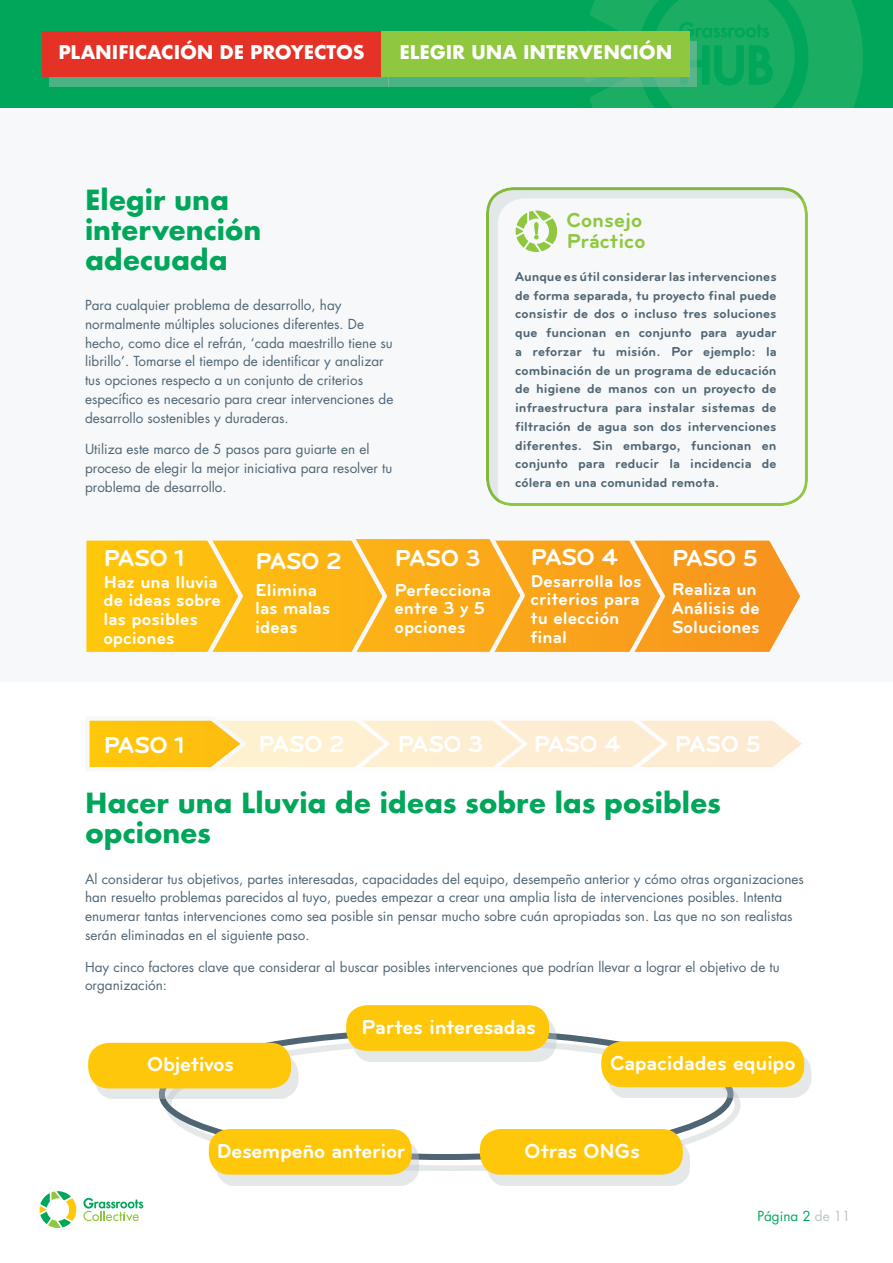
<style>
.page{position:relative;width:893px;height:1263px;background:#fff}
.page>*{position:absolute;margin:0;border:0;box-sizing:border-box;transform-origin:0 0}
.t1{font:700 27px/30px "Futura";letter-spacing:-.005em;color:#00a65a}
.t2{font:700 24px "Bryant";letter-spacing:-.015em;color:#fff}
.t3{font:700 21px "Bryant";letter-spacing:-.015em;color:#fff}
.t4{font:700 21px/21px "Bryant";color:#8fc73e}
.t5{font:700 18.3px "Futura";letter-spacing:-.005em;color:#fff}
.t6{font:700 18px/18.8px "Bryant";color:#fff}
.t7{font:13.5px/18.8px "Futura";color:#4f6574}
.t8{font:700 13.5px/18.8px "Bryant";color:#4f6574;text-align:justify}
.t9{font:13.5px "Futura";color:#00a65a}
.s1{color:#bcc5c9}
</style>
<div class="page">
<svg style="left:40px;top:1191px;width:36px;height:37px"></svg>
<svg style="left:83px;top:1198px;width:60px;height:23px"></svg>
<div style="left:0;top:81px;width:893px;height:601px;background:#f6f8f9"></div>
<svg style="left:86px;top:539px;width:714px;height:113px;background:#fab124"></svg>
<div style="left:166px;top:1039px;width:575px;height:132px;background:#bcc5c9;opacity:.4"></div>
<svg style="left:89px;top:720px;width:713px;height:47px;background:#fde6af"></svg>
<div style="left:216px;top:1140px;width:203px;height:45px;background:#bcc5c9;opacity:.4"></div>
<div style="left:209px;top:1129px;width:203px;height:46px;background:#ffc709;border-radius:21px"></div>
<div style="left:353px;top:1016px;width:203px;height:45px;background:#bcc5c9;opacity:.4"></div>
<div style="left:346px;top:1005px;width:203px;height:46px;background:#ffc709;border-radius:21px"></div>
<div style="left:608px;top:1052px;width:203px;height:46px;background:#bcc5c9;opacity:.4"></div>
<div style="left:601px;top:1041px;width:203px;height:46px;background:#ffc709;border-radius:21px"></div>
<div style="left:487px;top:1140px;width:203px;height:45px;background:#e4e8e9"></div>
<div style="left:480px;top:1129px;width:203px;height:46px;background:#ffc709;border-radius:21px"></div>
<div style="left:95px;top:1053px;width:203px;height:46px;background:#bcc5c9;opacity:.4"></div>
<div style="left:88px;top:1043px;width:203px;height:45px;background:#ffc709;border-radius:21px"></div>
<div style="left:486px;top:185px;width:324px;height:321px;background:#bcc5c9;opacity:.3"></div>
<svg style="left:516px;top:210px;width:41px;height:42px"></svg>
<div style="left:0;top:0;width:893px;height:107px;background:#00a65a"></div>
<svg style="left:586px;top:0;width:277px;height:107px"></svg>
<div style="left:49px;top:41px;width:340px;height:46px;background:#bcc5c9;opacity:.4"></div>
<div style="left:43px;top:31px;width:339px;height:45px;background:#e53226"></div>
<div style="left:388px;top:41px;width:309px;height:46px;background:#bcc5c9;opacity:.4"></div>
<div style="left:381px;top:31px;width:309px;height:45px;background:#8fc73e"></div>
<h3 class="t5" style="left:58px;top:39px;width:308px">PLANIFICACIÓN DE PROYECTOS</h3>
<h3 class="t5" style="left:399px;top:39px;width:275px">ELEGIR UNA INTERVENCIÓN</h3>
<h1 class="t1" style="left:85px;top:184px;width:178px">Elegir una intervención adecuada</h1>
<p class="t7" style="left:85px;top:296px;width:310px">Para cualquier problema de desarrollo, hay normalmente múltiples soluciones diferentes. De hecho, como dice el refrán, ‘cada maestrillo tiene su librillo’. Tomarse el tiempo de identificar y analizar tus opciones respecto a un conjunto de criterios específico es necesario para crear intervenciones de desarrollo sostenibles y duraderas.</p>
<p class="t7" style="left:85px;top:440px;width:309px">Utiliza este marco de 5 pasos para guiarte en el proceso de elegir la mejor iniciativa para resolver tu problema de desarrollo.</p>
<h2 class="t2" style="left:103px;top:544px;width:83px">PASO 1</h2>
<h3 class="t6" style="left:103px;top:572px;width:119px">Haz una lluvia de ideas sobre las posibles opciones</h3>
<h2 class="t2" style="left:255px;top:548px;width:89px">PASO 2</h2>
<h3 class="t6" style="left:255px;top:580px;width:77px">Elimina las malas ideas</h3>
<h2 class="t2" style="left:395px;top:545px;width:88px">PASO 3</h2>
<h3 class="t6" style="left:395px;top:580px;width:98px">Perfecciona entre 3 y 5 opciones</h3>
<h3 class="t4" style="left:566px;top:209px;width:81px">Consejo<br>Práctico</h3>
<p class="t8" style="left:515px;top:267px;width:263px">Aunque es útil considerar las intervenciones de forma separada, tu proyecto final puede consistir de dos o incluso tres soluciones que funcionan en conjunto para ayudar a reforzar tu misión. Por ejemplo: la combinación de un programa de educación de higiene de manos con un proyecto de infraestructura para instalar sistemas de filtración de agua son dos intervenciones diferentes. Sin embargo, funcionan en conjunto para reducir la incidencia de cólera en una comunidad remota.</p>
<h2 class="t2" style="left:530px;top:543px;width:89px">PASO 4</h2>
<h3 class="t6" style="left:530px;top:571px;width:113px">Desarrolla los criterios para tu elección final</h3>
<h2 class="t2" style="left:672px;top:544px;width:88px">PASO 5</h2>
<h3 class="t6" style="left:672px;top:580px;width:90px">Realiza un<br>Análisis de<br>Soluciones</h3>
<h2 class="t2" style="left:103px;top:731px;width:83px">PASO 1</h2>
<h2 class="t2" style="left:258px;top:731px;width:89px">PASO 2</h2>
<h2 class="t2" style="left:397px;top:731px;width:88px">PASO 3</h2>
<h2 class="t2" style="left:533px;top:731px;width:89px">PASO 4</h2>
<h2 class="t2" style="left:675px;top:730px;width:88px">PASO 5</h2>
<h1 class="t1" style="left:85px;top:788px;width:637px">Hacer una Lluvia de ideas sobre las posibles opciones</h1>
<p class="t7" style="left:85px;top:869px;width:720px">Al considerar tus objetivos, partes interesadas, capacidades del equipo, desempeño anterior y cómo otras organizaciones han resuelto problemas parecidos al tuyo, puedes empezar a crear una amplia lista de intervenciones posibles. Intenta enumerar tantas intervenciones como sea posible sin pensar mucho sobre cuán apropiadas son. Las que no son realistas serán eliminadas en el siguiente paso.</p>
<p class="t7" style="left:85px;top:957px;width:696px">Hay cinco factores clave que considerar al buscar posibles intervenciones que podrían llevar a lograr el objetivo de tu organización:</p>
<h3 class="t3" style="left:147px;top:1053px;width:88px">Objetivos</h3>
<h3 class="t3" style="left:361px;top:1015px;width:176px">Partes interesadas</h3>
<h3 class="t3" style="left:610px;top:1051px;width:187px">Capacidades equipo</h3>
<h3 class="t3" style="left:216px;top:1139px;width:190px">Desempeño anterior</h3>
<h3 class="t3" style="left:525px;top:1139px;width:117px">Otras ONGs</h3>
<p class="t9" style="left:757px;top:1207px;width:95px">Página 2 <span class="s1">de 11</span></p>
</div>
